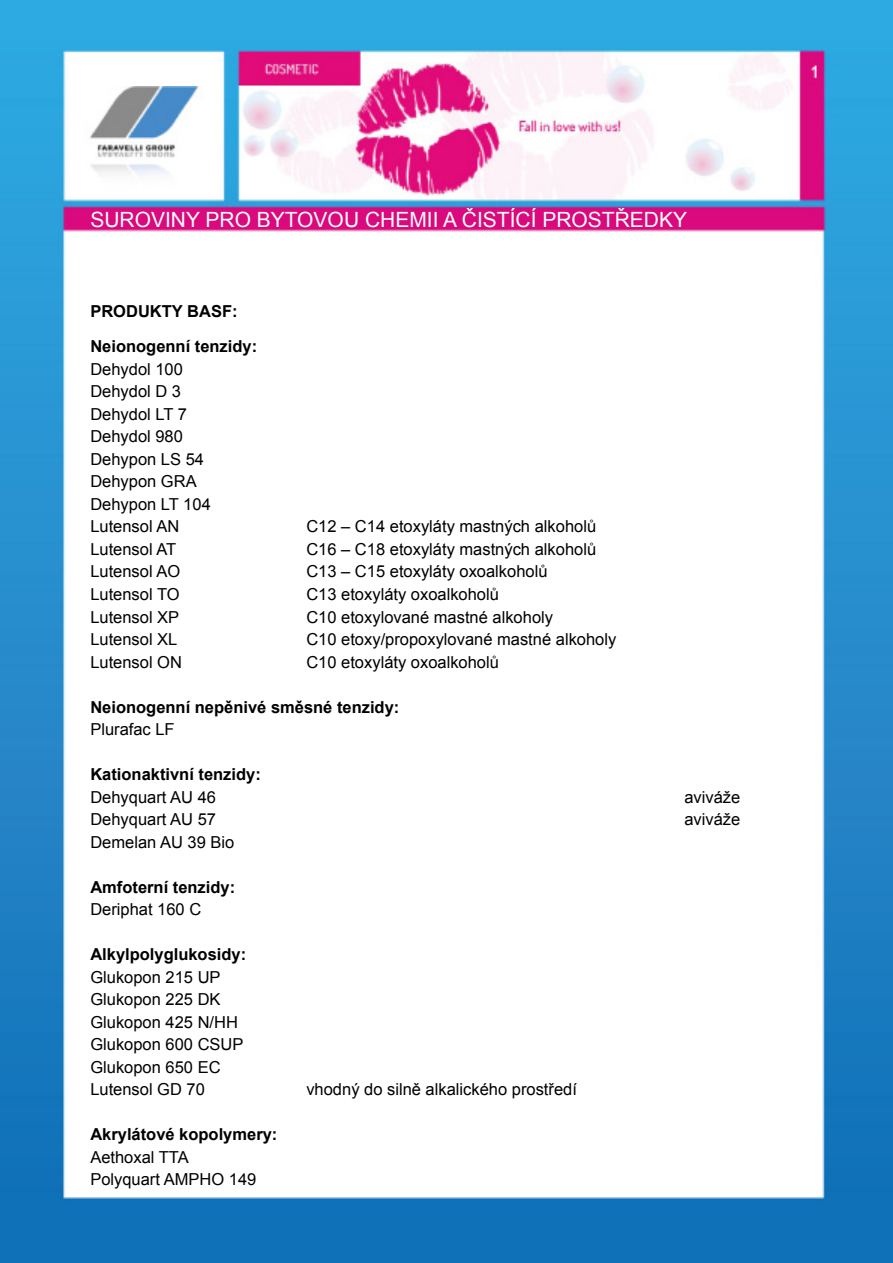
<style>
.page{position:relative;width:893px;height:1263px;background:#fff}
.page>*{position:absolute;margin:0;border:0;box-sizing:border-box;transform-origin:0 0}
.t1{font:21px "Arial";color:#fff}
.t2{font:16.5px/22.5px "Arial";color:#000}
.t3{font:700 16.5px/35.2px "Arial";color:#000}
</style>
<div class="page">
<img style="left:0;top:1px;width:893px;height:1262px">
<p class="t1" style="left:90px;top:206px;width:598px">SUROVINY PRO BYTOVOU CHEMII A ČISTÍCÍ PROSTŘEDKY</p>
<p class="t3" style="left:90px;top:294px;width:168px">PRODUKTY BASF:<br>Neionogenní tenzidy:</p>
<p class="t2" style="left:90px;top:358px;width:122px">Dehydol 100<br>Dehydol D 3<br>Dehydol LT 7<br>Dehydol 980<br>Dehypon LS 54<br>Dehypon GRA<br>Dehypon LT 104<br>Lutensol AN</p>
<p class="t2" style="left:306px;top:516px;width:291px">C12 – C14 etoxyláty mastných alkoholů</p>
<p class="t2" style="left:90px;top:538px;width:87px">Lutensol AT</p>
<p class="t2" style="left:306px;top:538px;width:291px">C16 – C18 etoxyláty mastných alkoholů</p>
<p class="t2" style="left:90px;top:561px;width:91px">Lutensol AO</p>
<p class="t2" style="left:306px;top:561px;width:243px">C13 – C15 etoxyláty oxoalkoholů</p>
<p class="t2" style="left:90px;top:583px;width:91px">Lutensol TO</p>
<p class="t2" style="left:306px;top:583px;width:194px">C13 etoxyláty oxoalkoholů</p>
<p class="t2" style="left:90px;top:606px;width:90px">Lutensol XP</p>
<p class="t2" style="left:306px;top:606px;width:248px">C10 etoxylované mastné alkoholy</p>
<p class="t2" style="left:90px;top:628px;width:89px">Lutensol XL</p>
<p class="t2" style="left:306px;top:628px;width:311px">C10 etoxy/propoxylované mastné alkoholy</p>
<p class="t2" style="left:90px;top:651px;width:93px">Lutensol ON</p>
<p class="t2" style="left:306px;top:651px;width:194px">C10 etoxyláty oxoalkoholů</p>
<p class="t3" style="left:90px;top:690px;width:310px">Neionogenní nepěnivé směsné tenzidy:</p>
<p class="t2" style="left:90px;top:718px;width:86px">Plurafac LF</p>
<p class="t3" style="left:90px;top:757px;width:172px">Kationaktivní tenzidy:</p>
<p class="t2" style="left:90px;top:786px;width:127px">Dehyquart AU 46</p>
<p class="t2" style="left:684px;top:786px;width:57px">aviváže</p>
<p class="t2" style="left:90px;top:808px;width:127px">Dehyquart AU 57</p>
<p class="t2" style="left:684px;top:808px;width:57px">aviváže</p>
<p class="t2" style="left:90px;top:831px;width:145px">Demelan AU 39 Bio</p>
<p class="t3" style="left:90px;top:870px;width:146px">Amfoterní tenzidy:</p>
<p class="t2" style="left:90px;top:898px;width:112px">Deriphat 160 C</p>
<p class="t3" style="left:90px;top:937px;width:157px">Alkylpolyglukosidy:</p>
<p class="t2" style="left:90px;top:966px;width:155px">Glukopon 215 UP<br>Glukopon 225 DK<br>Glukopon 425 N/HH<br>Glukopon 600 CSUP<br>Glukopon 650 EC<br>Lutensol GD 70</p>
<p class="t2" style="left:306px;top:1078px;width:272px">vhodný do silně alkalického prostředí</p>
<p class="t3" style="left:90px;top:1117px;width:189px">Akrylátové kopolymery:</p>
<p class="t2" style="left:90px;top:1146px;width:167px">Aethoxal TTA<br>Polyquart AMPHO 149</p>
</div>
